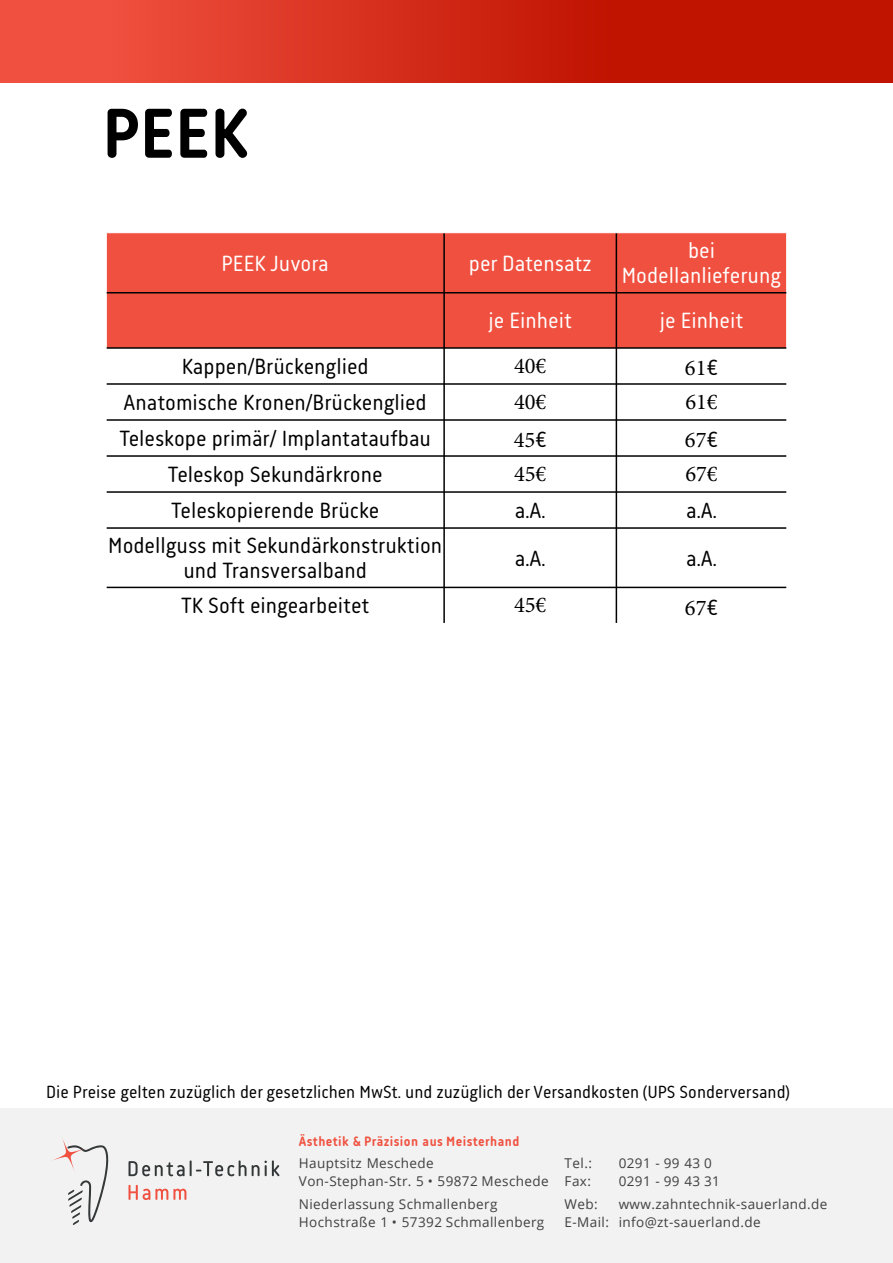
<style>
.page{position:relative;width:893px;height:1263px;background:#fff}
.page>*{position:absolute;margin:0;border:0;box-sizing:border-box;transform-origin:0 0}
.t1{font:700 72px "Korb";color:#000}
.t2{font:22.5px/25.2px "Korb";color:#000;text-align:center}
.t3{font:22.5px/25.2px "Korb";color:#fff;text-align:center}
.t4{font:22.5px "Minion Pro";color:#000}
.t5{font:18px "Korb";color:#000}
.t6{font:700 13.95px "Korb";letter-spacing:.03em;color:#f0513f}
.t7{font:13.5px/18px "Open Sans";letter-spacing:.03em;color:#403f41}
.s1{font-family:"Korb"}
</style>
<div class="page">
<div style="left:0;top:1109px;width:893px;height:154px;background:#f0f0f0"></div>
<svg style="left:129px;top:1160px;width:150px;height:16px"></svg>
<svg style="left:128px;top:1184px;width:58px;height:16px"></svg>
<svg style="left:53px;top:1140px;width:56px;height:85px"></svg>
<div style="left:0;top:0;width:893px;height:83px;background:linear-gradient(to right,#f25342,#b40400)"></div>
<div style="left:107px;top:233px;width:679px;height:114px;background:#f0503f"></div>
<hr style="left:443px;top:233px;width:2px;height:390px;background:#000">
<hr style="left:616px;top:233px;width:1px;height:390px;background:#000">
<hr style="left:107px;top:292px;width:679px;height:1px;background:#000">
<hr style="left:107px;top:347px;width:679px;height:2px;background:#000">
<hr style="left:107px;top:383px;width:679px;height:2px;background:#000">
<hr style="left:107px;top:419px;width:679px;height:2px;background:#000">
<hr style="left:107px;top:455px;width:679px;height:2px;background:#000">
<hr style="left:107px;top:491px;width:679px;height:2px;background:#000">
<hr style="left:107px;top:527px;width:679px;height:2px;background:#000">
<hr style="left:107px;top:587px;width:679px;height:1px;background:#000">
<h1 class="t1" style="left:102px;top:102px;width:148px">PEEK</h1>
<p class="t3" style="left:222px;top:252px;width:109px">PEEK Juvora</p>
<p class="t3" style="left:469px;top:252px;width:124px">per Datensatz</p>
<p class="t3" style="left:622px;top:239px;width:161px">bei<br>Modellanlieferung</p>
<p class="t3" style="left:489px;top:310px;width:85px">je Einheit</p>
<p class="t3" style="left:660px;top:310px;width:85px">je Einheit</p>
<p class="t2" style="left:182px;top:355px;width:188px">Kappen/Brückenglied</p>
<p class="t4" style="left:514px;top:350px;width:34px">40€</p>
<p class="t4" style="left:685px;top:353px;width:35px">61<span class="s1">€</span></p>
<p class="t2" style="left:124px;top:391px;width:305px">Anatomische Kronen/Brückenglied</p>
<p class="t4" style="left:514px;top:386px;width:34px">40€</p>
<p class="t4" style="left:685px;top:386px;width:34px">61€</p>
<p class="t2" style="left:119px;top:427px;width:313px">Teleskope primär/ Implantataufbau</p>
<p class="t4" style="left:514px;top:425px;width:35px">45<span class="s1">€</span></p>
<p class="t4" style="left:685px;top:425px;width:35px">67<span class="s1">€</span></p>
<p class="t2" style="left:168px;top:463px;width:216px">Teleskop Sekundärkrone</p>
<p class="t4" style="left:514px;top:458px;width:34px">45€</p>
<p class="t4" style="left:685px;top:458px;width:34px">67€</p>
<p class="t2" style="left:171px;top:499px;width:210px">Teleskopierende Brücke</p>
<p class="t2" style="left:515px;top:499px;width:32px">a.A.</p>
<p class="t2" style="left:686px;top:499px;width:32px">a.A.</p>
<p class="t2" style="left:108px;top:534px;width:335px">Modellguss mit Sekundärkonstruktion und Transversalband</p>
<p class="t2" style="left:515px;top:547px;width:32px">a.A.</p>
<p class="t2" style="left:686px;top:547px;width:32px">a.A.</p>
<p class="t2" style="left:181px;top:595px;width:190px">TK Soft eingearbeitet</p>
<p class="t4" style="left:514px;top:590px;width:34px">45€</p>
<p class="t4" style="left:685px;top:592px;width:35px">67<span class="s1">€</span></p>
<p class="t5" style="left:46px;top:1084px;width:745px">Die Preise gelten zuzüglich der gesetzlichen MwSt. und zuzüglich der Versandkosten (UPS Sonderversand)</p>
<p class="t6" style="left:299px;top:1135px;width:222px">Ästhetik &amp; Präzision aus Meisterhand</p>
<p class="t7" style="left:299px;top:1156px;width:251px">Hauptsitz Meschede<br>Von-Stephan-Str. 5 • 59872 Meschede</p>
<p class="t7" style="left:299px;top:1196px;width:247px">Niederlassung Schmallenberg<br>Hochstraße 1 • 57392 Schmallenberg</p>
<p class="t7" style="left:565px;top:1156px;width:29px">Tel.:</p>
<p class="t7" style="left:619px;top:1156px;width:95px">0291 - 99 43 0</p>
<p class="t7" style="left:565px;top:1174px;width:28px">Fax:</p>
<p class="t7" style="left:619px;top:1174px;width:103px">0291 - 99 43 31</p>
<p class="t7" style="left:565px;top:1196px;width:35px">Web:</p>
<p class="t7" style="left:565px;top:1196px;width:264px;text-indent:54px">www.zahntechnik-sauerland.de<br>E-Mail: info@zt-sauerland.de</p>
</div>
